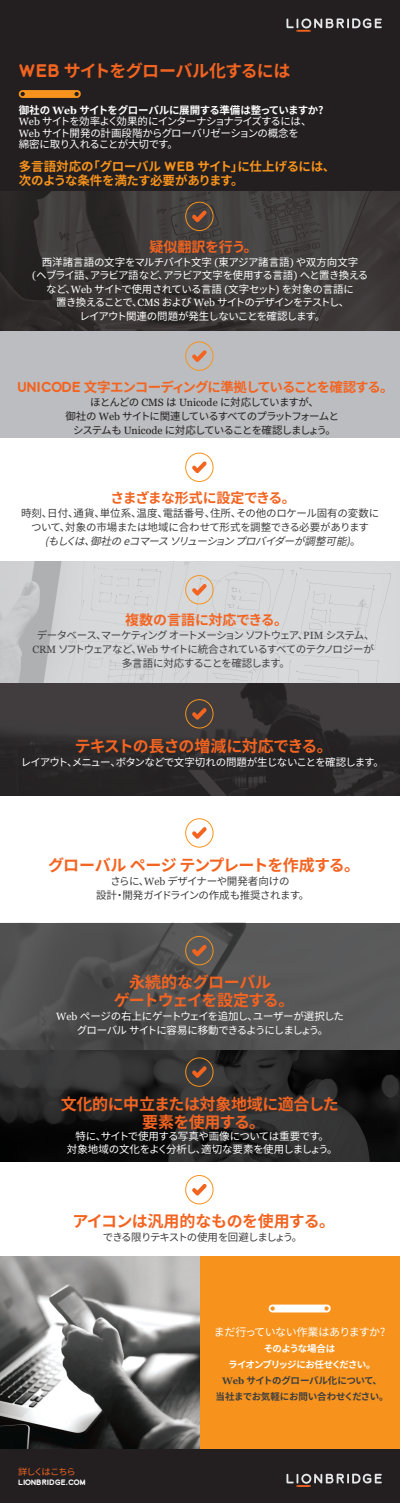
<style>
.page{position:relative;width:400px;height:1503px;background:#231f20}
.page>*{position:absolute;margin:0;border:0;box-sizing:border-box;transform-origin:0 0}
.t1{font:700 17px "Noto Sans CJ Kjp";letter-spacing:-.045em;color:#f36421}
.t2{font:700 16px/18px "Noto Sans CJ Kjp";letter-spacing:-.035em;color:#f36421;text-align:center}
.t3{font:700 14px "Noto Sans CJ Kjp";letter-spacing:-.05em;color:#f36421}
.t4{font:700 14px "Noto Sans CJ Kjp";letter-spacing:-.025em;color:#f36421}
.t5{font:700 14px "Noto Sans CJ Kjp";letter-spacing:-.005em;color:#f36421}
.t6{font:700 13.5px "Noto Sans CJ Kjp";letter-spacing:-.075em;color:#f36421}
.t7{font:700 12.5px/14px "Noto Sans CJ Kjp";letter-spacing:-.025em;color:#f7931d}
.t8{font:11px "Noto Sans CJ Kjp";letter-spacing:-.045em;color:#fff}
.t9{font:10.5px/13.5px "Noto Sans CJ Kjp";letter-spacing:-.06em;color:#fff;text-align:center}
.t10{font:10.5px/14px "Noto Sans CJ Kjp";letter-spacing:-.03em;color:#3e3e3f;text-align:center}
.t11{font:10.5px/14px "Noto Sans CJ Kjp";letter-spacing:-.08em;color:#413f41;text-align:center}
.t12{font:10.5px/14px "Noto Sans CJ Kjp";letter-spacing:-.08em;color:#231f20;text-align:center}
.t13{font:10.5px/12.6px "Noto Sans CJ Kjp";letter-spacing:-.035em;color:#fff;text-align:center}
.t14{font:10.5px "Noto Sans CJ Kjp";letter-spacing:-.09em;color:#3e3e3f}
.t15{font:700 9.5px/16px "Noto Sans CJ Kjp";letter-spacing:-.04em;color:#3e3e3f;text-align:center}
.t16{font:700 9.5px/16px "Noto Sans CJ Kjp";letter-spacing:-.09em;color:#fff;text-align:center}
.t17{font:8.95px "Noto Sans CJ Kjp";letter-spacing:-.13em;color:#f36421;scale:1.04 1}
.t18{font:700 7.3px "Lionbridge Sans";color:#fff}
.s1{font-family:"Lionbridge Sans"}
.s2{font-weight:700}
.s3{font-family:"Georgia";font-weight:700}
.s4{font-family:"Georgia"}
.s5{font-style:italic}
</style>
<div class="page">
<div style="left:0;top:1162px;width:400px;height:95px;background:#fff"></div>
<img style="left:0;top:1049px;width:400px;height:113px">
<svg style="left:286px;top:18px;width:96px;height:14px"></svg>
<img style="left:0;top:192px;width:400px;height:139px">
<svg style="left:286px;top:1474px;width:96px;height:13px"></svg>
<svg style="left:19px;top:90px;width:62px;height:8px"></svg>
<div style="left:185px;top:202px;width:28px;height:29px;border:1px solid #f7931d;border-radius:50%"></div>
<svg style="left:192px;top:211px;width:15px;height:11px"></svg>
<div style="left:0;top:1256px;width:400px;height:193px;background:#f7931d"></div>
<svg style="left:269px;top:1305px;width:62px;height:7px"></svg>
<div style="left:0;top:331px;width:400px;height:108px;background:#bcbdc0"></div>
<div style="left:185px;top:342px;width:28px;height:29px;border:1px solid #f7931d;border-radius:50%"></div>
<svg style="left:192px;top:350px;width:15px;height:12px"></svg>
<div style="left:0;top:439px;width:400px;height:122px;background:#fff"></div>
<div style="left:185px;top:453px;width:28px;height:29px;border:1px solid #f7931d;border-radius:50%"></div>
<svg style="left:192px;top:462px;width:15px;height:11px"></svg>
<img style="left:0;top:561px;width:400px;height:123px">
<div style="left:185px;top:575px;width:28px;height:29px;border:1px solid #f7931d;border-radius:50%"></div>
<svg style="left:192px;top:584px;width:15px;height:12px"></svg>
<svg style="left:0;top:684px;width:400px;height:112px"></svg>
<div style="left:185px;top:699px;width:28px;height:29px;border:1px solid #f7931d;border-radius:50%"></div>
<svg style="left:192px;top:708px;width:15px;height:12px"></svg>
<div style="left:0;top:796px;width:400px;height:127px;background:#fff"></div>
<div style="left:185px;top:818px;width:28px;height:29px;border:1px solid #f7931d;border-radius:50%"></div>
<svg style="left:192px;top:827px;width:15px;height:12px"></svg>
<svg style="left:0;top:923px;width:400px;height:126px;background:#525253"></svg>
<div style="left:185px;top:936px;width:28px;height:29px;border:1px solid #f7931d;border-radius:50%"></div>
<svg style="left:192px;top:945px;width:15px;height:11px"></svg>
<div style="left:185px;top:1058px;width:28px;height:29px;border:1px solid #f7931d;border-radius:50%"></div>
<svg style="left:192px;top:1066px;width:15px;height:12px"></svg>
<div style="left:185px;top:1175px;width:28px;height:29px;border:1px solid #f7931d;border-radius:50%"></div>
<svg style="left:192px;top:1184px;width:15px;height:12px"></svg>
<img style="left:0;top:1256px;width:199px;height:193px">
<p class="t1" style="left:18px;top:61px;width:274px"><span class="s1">WEB</span> サイトをグローバル化するには</p>
<p class="t9" style="left:19px;top:104px;width:306px;line-height:11.5px;text-align:left"><span class="s2">御社の</span> <span class="s3">Web</span> <span class="s2">サイトをグローバルに展開する準備は整っていますか?<br></span><span class="s4">Web</span> サイトを効率よく効果的にインターナショナライズするには、<br><span class="s4">Web</span> サイト開発の計画段階からグローバリゼーションの概念を<br>綿密に取り入れることが大切です。</p>
<p class="t7" style="left:19px;top:159px;width:318px">多言語対応の「グローバル <span class="s1">WEB</span> サイト」に仕上げるには、次のような条件を満たす必要があります。</p>
<p class="t5" style="left:149px;top:239px;width:110px">疑似翻訳を行う。</p>
<p class="t9" style="left:32px;top:256px;width:338px">西洋諸言語の文字をマルチバイト文字 <span class="s4">(</span>東アジア諸言語<span class="s4">)</span> や双方向文字<br><span class="s4">(</span>ヘブライ語、アラビア語など、アラビア文字を使用する言語<span class="s4">)</span> へと置き換えるなど、<span class="s4">Web</span> サイトで使用されている言語 <span class="s4">(</span>文字セット<span class="s4">)</span> を対象の言語に<br>置き換えることで、<span class="s4">CMS</span> および <span class="s4">Web</span> サイトのデザインをテストし、<br>レイアウト関連の問題が発生しないことを確認します。</p>
<p class="t6" style="left:17px;top:380px;width:378px"><span class="s1">UNICODE</span> 文字エンコーディングに準拠していることを確認する。</p>
<p class="t12" style="left:65px;top:396px;width:275px">ほとんどの <span class="s4">CMS</span> は <span class="s4">Unicode</span> に対応していますが、<br>御社の <span class="s4">Web</span> サイトに関連しているすべてのプラットフォームとシステムも <span class="s4">Unicode</span> に対応していることを確認しましょう。</p>
<p class="t3" style="left:111px;top:490px;width:187px">さまざまな形式に設定できる。</p>
<p class="t10" style="left:21px;top:507px;width:360px">時刻、日付、通貨、単位系、温度、電話番号、住所、その他のロケール固有の変数について、対象の市場または地域に合わせて形式を調整できる必要があります<br><span class="s5">(もしくは、御社のeコマースソリューションプロバイダーが調整可能)</span>。</p>
<p class="t4" style="left:125px;top:612px;width:164px">複数の言語に対応できる。</p>
<p class="t11" style="left:33px;top:628px;width:343px">データベース、マーケティング オートメーション ソフトウェア、<span class="s4">PIM</span> システム、<br><span class="s4">CRM</span> ソフトウェアなど、<span class="s4">Web</span> サイトに統合されているすべてのテクノロジーが多言語に対応することを確認します。</p>
<p class="t2" style="left:75px;top:737px;width:260px">テキストの長さの増減に対応できる。</p>
<p class="t9" style="left:21px;top:755px;width:364px">レイアウト、メニュー、ボタンなどで文字切れの問題が生じないことを確認します。</p>
<p class="t2" style="left:48px;top:856px;width:314px">グローバル ページ テンプレートを作成する。</p>
<p class="t10" style="left:96px;top:874px;width:215px">さらに、<span class="s4">Web</span> デザイナーや開発者向けの<br>設計・開発ガイドラインの作成も推奨されます。</p>
<p class="t2" style="left:114px;top:974px;width:182px">永続的なグローバル<br>ゲートウェイを設定する。</p>
<p class="t9" style="left:56px;top:1010px;width:289px;line-height:14px"><span class="s4">Web</span> ページの右上にゲートウェイを追加し、ユーザーが選択したグローバル サイトに容易に移動できるようにしましょう。</p>
<p class="t2" style="left:61px;top:1095px;width:280px">文化的に中立または対象地域に適合した要素を使用する。</p>
<p class="t13" style="left:67px;top:1131px;width:272px">特に、サイトで使用する写真や画像については重要です。<br>対象地域の文化をよく分析し、適切な要素を使用しましょう。</p>
<p class="t2" style="left:73px;top:1213px;width:264px">アイコンは汎用的なものを使用する。</p>
<p class="t14" style="left:103px;top:1232px;width:201px">できる限りテキストの使用を回避しましょう。</p>
<p class="t17" style="left:18px;top:1467px;width:57px">詳しくはこちら</p>
<p class="t18" style="left:18px;top:1477px;width:69px">LIONBRIDGE.COM</p>
<p class="t8" style="left:214px;top:1326px;width:173px">まだ行っていない作業はありますか?</p>
<p class="t16" style="left:228px;top:1341px;width:149px">そのような場合は<br>ライオンブリッジにお任せください。</p>
<p class="t15" style="left:216px;top:1373px;width:175px"><span class="s4">Web</span> サイトのグローバル化について、<br>当社までお気軽にお問い合わせください。</p>
</div>
